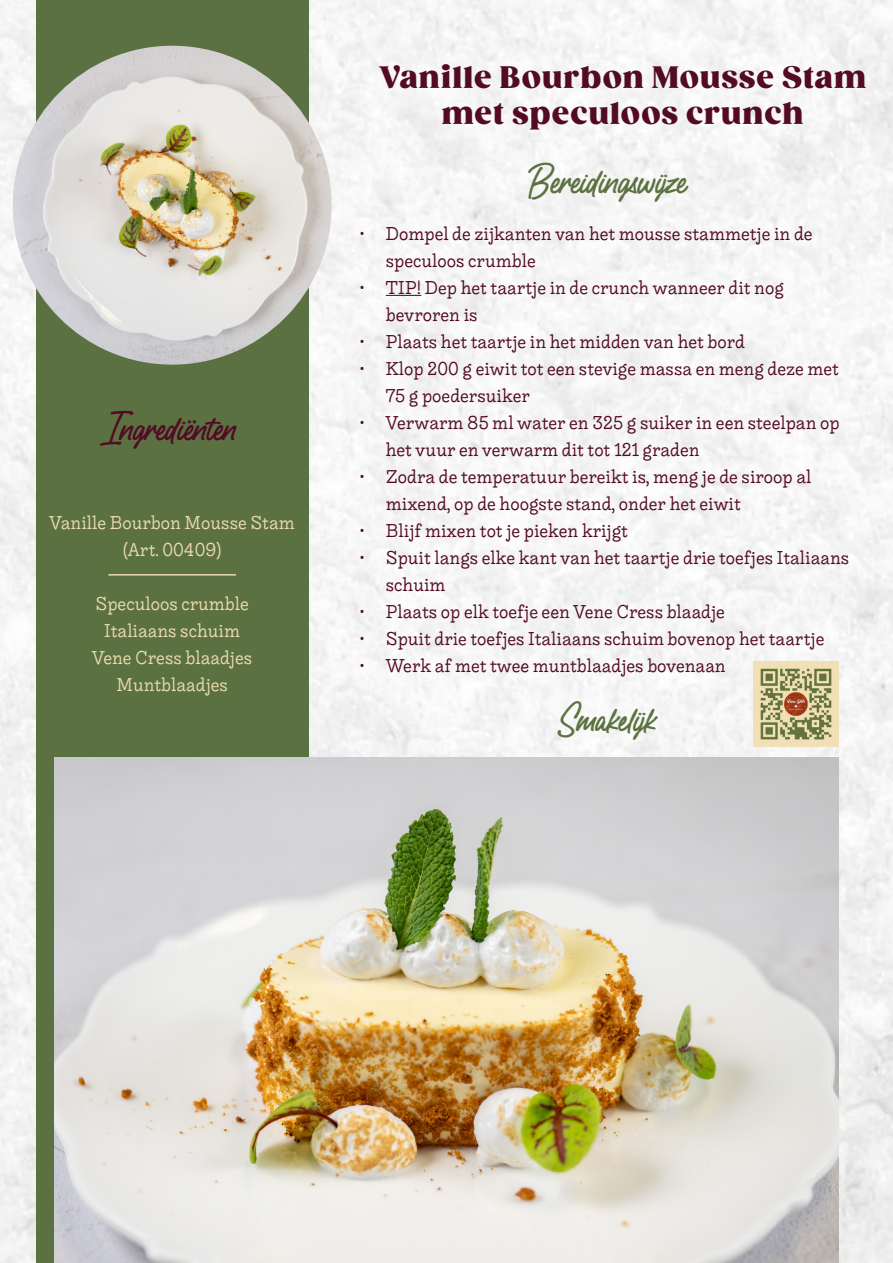
<style>
.page{position:relative;width:893px;height:1263px;background:#f5f5f5}
.page>*{position:absolute;margin:0;border:0;box-sizing:border-box;transform-origin:0 0}
.t1{font:45px "Butter Sweet";color:#5c7240}
.t2{font:45px "Butter Sweet";color:#530a24}
.t3{font:800 30px "Gazpacho";letter-spacing:.04em;color:#530a24}
.t4{font:18px/27px "Liebe Ruth";color:#520924}
.t5{font:18px "Liebe Ruth";color:#ecdbae}
</style>
<div class="page">
<div style="left:36px;top:0;width:272px;height:1263px;background:#5b7141"></div>
<img style="left:13px;top:46px;width:319px;height:319px;border-radius:159px">
<img style="left:54px;top:757px;width:785px;height:506px">
<hr style="left:386px;top:295px;width:35px;height:1px;background:#520924">
<img style="left:754px;top:662px;width:85px;height:85px">
<hr style="left:108px;top:574px;width:128px;height:2px;background:#ecdbae">
<p class="t2" style="left:107px;top:400px;width:131px">Ingrediënten</p>
<p class="t5" style="left:50px;top:512px;width:247px">Vanille Bourbon Mousse Stam</p>
<p class="t5" style="left:123px;top:539px;width:100px">(Art. 00409)</p>
<p class="t5" style="left:96px;top:593px;width:155px">Speculoos crumble</p>
<p class="t5" style="left:104px;top:620px;width:137px">Italiaans schuim</p>
<p class="t5" style="left:92px;top:647px;width:161px">Vene Cress blaadjes</p>
<p class="t5" style="left:116px;top:674px;width:113px">Muntblaadjes</p>
<p class="t3" style="left:379px;top:59px;width:489px">Vanille Bourbon Mousse Stam</p>
<p class="t3" style="left:442px;top:95px;width:363px">met speculoos crunch</p>
<p class="t1" style="left:528px;top:153px;width:160px">Bereidingswijze</p>
<p class="t4" style="left:386px;top:220px;width:428px;text-indent:-27px">• Dompel de zijkanten van het mousse stammetje in de speculoos crumble</p>
<p class="t4" style="left:386px;top:274px;width:400px;text-indent:-27px">• TIP! Dep het taartje in de crunch wanneer dit nog bevroren is</p>
<p class="t4" style="left:359px;top:328px;width:388px">• Plaats het taartje in het midden van het bord</p>
<p class="t4" style="left:386px;top:355px;width:455px;text-indent:-27px">• Klop 200 g eiwit tot een stevige massa en meng deze met<br>75 g poedersuiker</p>
<p class="t4" style="left:386px;top:409px;width:455px;text-indent:-27px">• Verwarm 85 ml water en 325 g suiker in een steelpan op het vuur en verwarm dit tot 121 graden</p>
<p class="t4" style="left:386px;top:463px;width:427px;text-indent:-27px">• Zodra de temperatuur bereikt is, meng je de siroop al mixend, op de hoogste stand, onder het eiwit</p>
<p class="t4" style="left:359px;top:517px;width:271px">• Blijf mixen tot je pieken krijgt</p>
<p class="t4" style="left:386px;top:544px;width:465px;text-indent:-27px">• Spuit langs elke kant van het taartje drie toefjes Italiaans schuim</p>
<p class="t4" style="left:359px;top:598px;width:368px">• Plaats op elk toefje een Vene Cress blaadje</p>
<p class="t4" style="left:359px;top:625px;width:467px">• Spuit drie toefjes Italiaans schuim bovenop het taartje</p>
<p class="t4" style="left:359px;top:652px;width:368px">• Werk af met twee muntblaadjes bovenaan</p>
<p class="t1" style="left:559px;top:691px;width:99px">Smakelijk</p>
</div>
